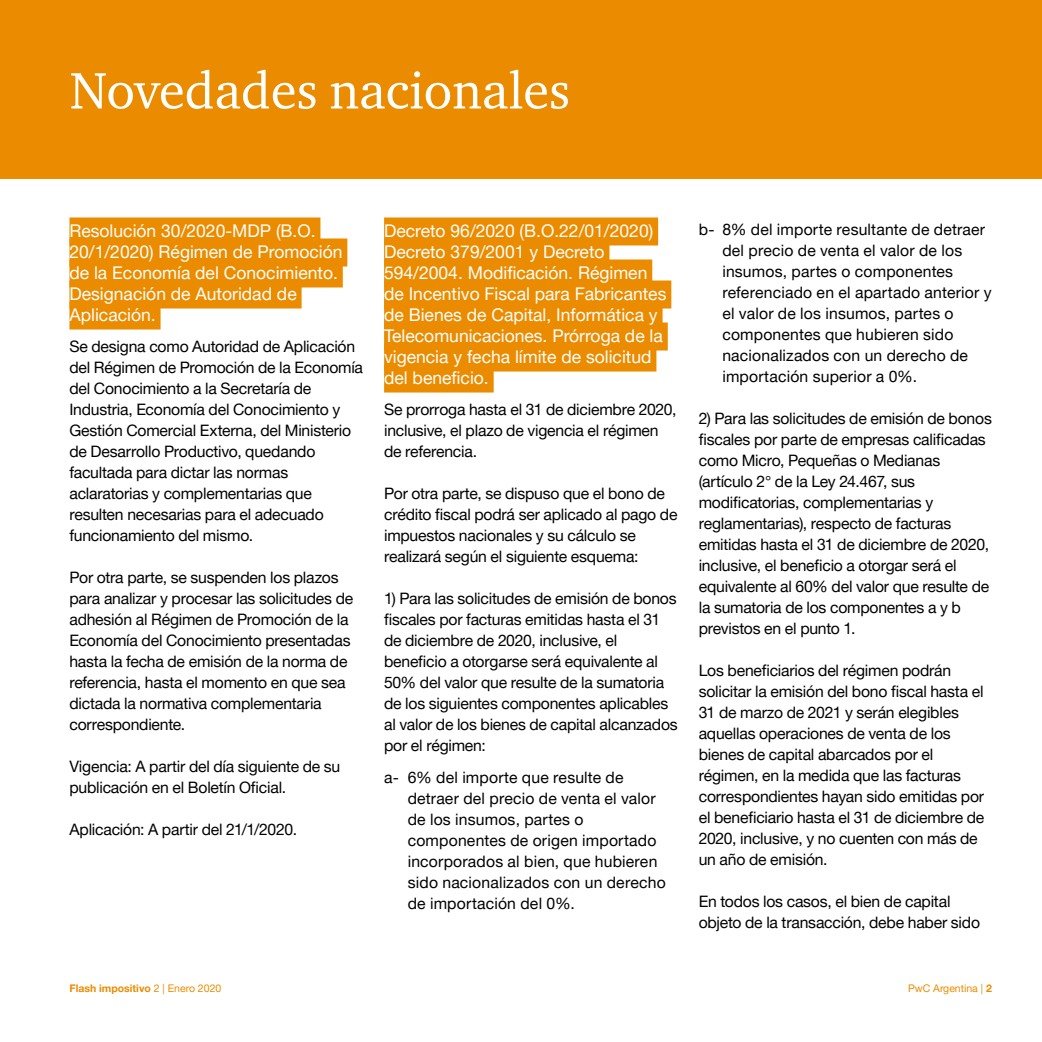
<style>
.page{position:relative;width:1042px;height:1042px;background:#fff}
.page>*{position:absolute;margin:0;border:0;box-sizing:border-box;transform-origin:0 0}
.t1{font:52.5px "ITC Charter Com";color:#fff}
.t2{font:17.5px/21px "Helvetica Neue LT Pro";color:#fff}
.t3{font:15.75px/21px "Helvetica Neue LT Pro";letter-spacing:-.015em;color:#000}
.t4{font:15.75px/21px "Helvetica Neue LT Pro";letter-spacing:.01em;color:#000}
.t5{font:700 10.5px "Helvetica Neue LT Pro";color:#eb8c00}
.t6{font:10.5px "Helvetica Neue LT Pro";color:#eb8c00}
.s1{font-weight:400}
.s2{font-weight:700}
</style>
<div class="page">
<div style="left:69px;top:217px;width:251px;height:28px;background:#eb8c00"></div>
<div style="left:69px;top:238px;width:278px;height:28px;background:#eb8c00"></div>
<div style="left:69px;top:259px;width:274px;height:28px;background:#eb8c00"></div>
<div style="left:69px;top:280px;width:233px;height:28px;background:#eb8c00"></div>
<div style="left:69px;top:301px;width:92px;height:28px;background:#eb8c00"></div>
<div style="left:384px;top:217px;width:274px;height:28px;background:#eb8c00"></div>
<div style="left:384px;top:238px;width:225px;height:28px;background:#eb8c00"></div>
<div style="left:384px;top:259px;width:268px;height:28px;background:#eb8c00"></div>
<div style="left:384px;top:280px;width:287px;height:28px;background:#eb8c00"></div>
<div style="left:384px;top:301px;width:278px;height:28px;background:#eb8c00"></div>
<div style="left:384px;top:322px;width:284px;height:28px;background:#eb8c00"></div>
<div style="left:384px;top:343px;width:272px;height:28px;background:#eb8c00"></div>
<div style="left:384px;top:364px;width:110px;height:28px;background:#eb8c00"></div>
<div style="left:0;top:0;width:1042px;height:179px;background:#eb8c00"></div>
<h1 class="t1" style="left:70px;top:58px;width:502px">Novedades nacionales</h1>
<p class="t2" style="left:69px;top:220px;width:274px">Resolución 30/2020-MDP (B.O.<br>20/1/2020) Régimen de Promoción de la Economía del Conocimiento.<br>Designación de Autoridad de<br>Aplicación.</p>
<p class="t3" style="left:69px;top:336px;width:295px">Se designa como Autoridad de Aplicación del Régimen de Promoción de la Economía del Conocimiento a la Secretaría de Industria, Economía del Conocimiento y Gestión Comercial Externa, del Ministerio de Desarrollo Productivo, quedando facultada para dictar las normas aclaratorias y complementarias que resulten necesarias para el adecuado funcionamiento del mismo.</p>
<p class="t3" style="left:69px;top:567px;width:285px">Por otra parte, se suspenden los plazos para analizar y procesar las solicitudes de adhesión al Régimen de Promoción de la Economía del Conocimiento presentadas hasta la fecha de emisión de la norma de referencia, hasta el momento en que sea dictada la normativa complementaria correspondiente.</p>
<p class="t3" style="left:69px;top:756px;width:272px">Vigencia: A partir del día siguiente de su publicación en el Boletín Oficial.</p>
<p class="t3" style="left:69px;top:819px;width:229px">Aplicación: A partir del 21/1/2020.</p>
<p class="t2" style="left:384px;top:220px;width:284px">Decreto 96/2020 (B.O.22/01/2020)<br>Decreto 379/2001 y Decreto<br>594/2004. Modificación. Régimen de Incentivo Fiscal para Fabricantes de Bienes de Capital, Informática y<br>Telecomunicaciones. Prórroga de la vigencia y fecha límite de solicitud del beneficio.</p>
<p class="t3" style="left:384px;top:399px;width:294px">Se prorroga hasta el 31 de diciembre 2020, inclusive, el plazo de vigencia el régimen de referencia.</p>
<p class="t3" style="left:384px;top:483px;width:295px">Por otra parte, se dispuso que el bono de crédito fiscal podrá ser aplicado al pago de impuestos nacionales y su cálculo se realizará según el siguiente esquema:</p>
<p class="t3" style="left:384px;top:588px;width:295px">1) Para las solicitudes de emisión de bonos fiscales por facturas emitidas hasta el 31 de diciembre de 2020, inclusive, el beneficio a otorgarse será equivalente al 50% del valor que resulte de la sumatoria de los siguientes componentes aplicables al valor de los bienes de capital alcanzados por el régimen:</p>
<p class="t4" style="left:408px;top:766px;width:260px;text-indent:-24px">a- 6% del importe que resulte de detraer del precio de venta el valor de los insumos, partes o componentes de origen importado incorporados al bien, que hubieren sido nacionalizados con un derecho de importación del 0%.</p>
<p class="t4" style="left:722px;top:219px;width:271px;text-indent:-24px">b- 8% del importe resultante de detraer del precio de venta el valor de los insumos, partes o componentes referenciado en el apartado anterior y el valor de los insumos, partes o componentes que hubieren sido nacionalizados con un derecho de importación superior a 0%.</p>
<p class="t3" style="left:699px;top:408px;width:295px">2) Para las solicitudes de emisión de bonos fiscales por parte de empresas calificadas como Micro, Pequeñas o Medianas (artículo 2° de la Ley 24.467, sus modificatorias, complementarias y reglamentarias), respecto de facturas emitidas hasta el 31 de diciembre de 2020, inclusive, el beneficio a otorgar será el equivalente al 60% del valor que resulte de la sumatoria de los componentes a y b previstos en el punto 1.</p>
<p class="t3" style="left:699px;top:660px;width:287px">Los beneficiarios del régimen podrán solicitar la emisión del bono fiscal hasta el 31 de marzo de 2021 y serán elegibles aquellas operaciones de venta de los bienes de capital abarcados por el régimen, en la medida que las facturas correspondientes hayan sido emitidas por el beneficiario hasta el 31 de diciembre de 2020, inclusive, y no cuenten con más de un año de emisión.</p>
<p class="t3" style="left:699px;top:891px;width:283px">En todos los casos, el bien de capital objeto de la transacción, debe haber sido</p>
<p class="t5" style="left:69px;top:982px;width:153px">Flash impositivo <span class="s1">2 | Enero 2020</span></p>
<p class="t6" style="left:908px;top:982px;width:85px">PwC Argentina | <span class="s2">2</span></p>
</div>
